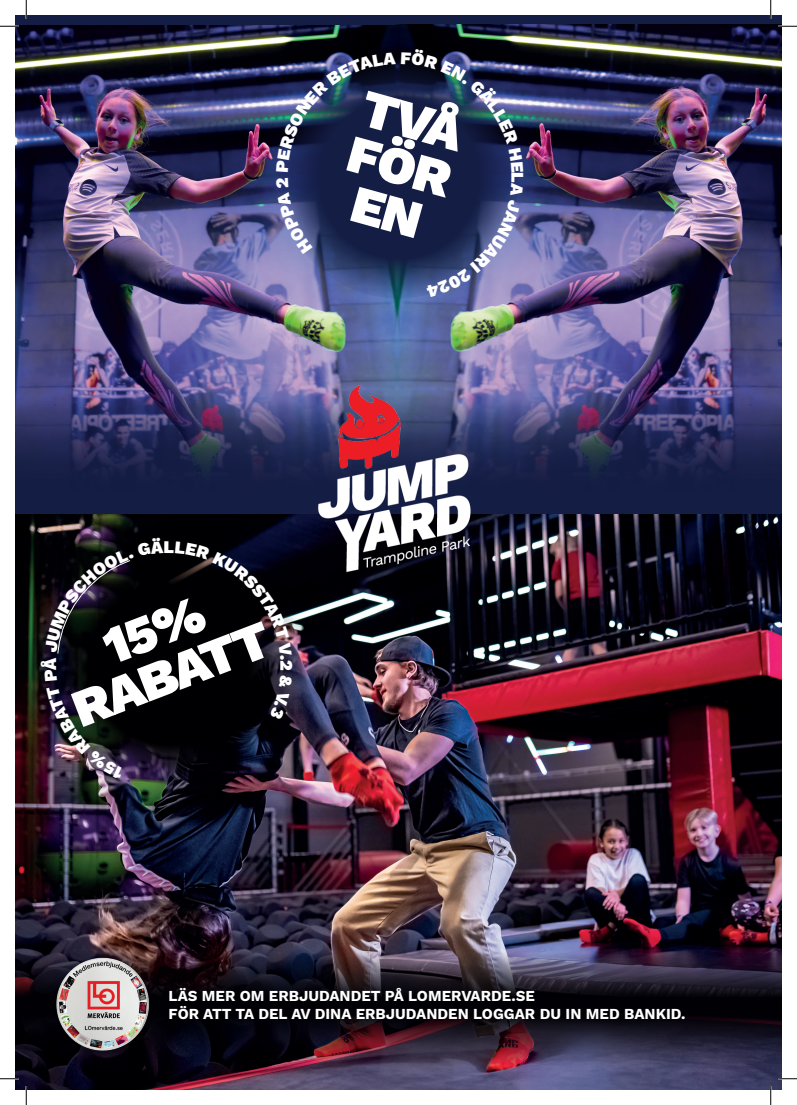
<style>
.page{position:relative;width:797px;height:1105px;background:#fff}
.page>*{position:absolute;margin:0;border:0;box-sizing:border-box;transform-origin:0 0}
.t1{font:900 53px/47.5px "Work Sans";color:#fff;text-align:center}
.t2{font:900 17.5px "Work Sans";color:#fff}
.t3{font:700 15px/18px "Work Sans";color:#fff}
</style>
<div class="page">
<div style="left:16px;top:16px;width:765px;height:136px;background:#141d44"></div>
<img style="left:16px;top:513px;width:765px;height:576px">
<img style="left:16px;top:25px;width:374px;height:346px">
<img style="left:390px;top:25px;width:391px;height:346px">
<svg style="left:16px;top:371px;width:765px;height:6px;background:#675c97"></svg>
<svg style="left:16px;top:377px;width:765px;height:136px;background:#313361"></svg>
<img style="left:16px;top:940px;width:765px;height:65px">
<svg style="left:16px;top:1005px;width:765px;height:74px;background:#251a2c"></svg>
<img style="left:305px;top:361px;width:196px;height:241px">
<svg style="left:267px;top:46px;width:262px;height:262px;background:#37416c"></svg>
<img style="left:33px;top:528px;width:272px;height:273px">
<img style="left:49px;top:951px;width:109px;height:108px">
<svg style="left:0;top:25px;width:19px;height:2px"></svg>
<svg style="left:778px;top:25px;width:19px;height:2px"></svg>
<svg style="left:0;top:1078px;width:19px;height:1px"></svg>
<svg style="left:778px;top:1078px;width:19px;height:1px"></svg>
<svg style="left:25px;top:0;width:2px;height:19px"></svg>
<svg style="left:25px;top:1086px;width:2px;height:19px"></svg>
<svg style="left:770px;top:0;width:1px;height:19px"></svg>
<svg style="left:770px;top:1086px;width:1px;height:19px"></svg>
<svg style="left:276px;top:178px;width:36px;height:76px;background:#525b92"></svg>
<svg style="left:276px;top:49px;width:247px;height:123px"></svg>
<svg style="left:426px;top:183px;width:97px;height:114px;background:#454d7d"></svg>
<img style="left:44px;top:669px;width:80px;height:110px">
<svg style="left:45px;top:537px;width:247px;height:122px;background:#09080e"></svg>
<svg style="left:269px;top:675px;width:23px;height:44px"></svg>
<h1 class="t1" style="left:367px;top:86px;width:107px;rotate:16deg">TVÅ<br>FÖR<br>EN</h1>
<p class="t2" style="left:527px;top:172px;width:12px;rotate:90deg">L</p>
<h1 class="t1" style="left:50px;top:647px;width:209px;rotate:-21deg">15%<br>RABATT</h1>
<p class="t2" style="left:40px;top:670px;width:14px;rotate:-90deg">Å</p>
<p class="t2" style="left:296px;top:660px;width:12px;rotate:90deg">2</p>
<p class="t3" style="left:169px;top:988px;width:518px">LÄS MER OM ERBJUDANDET PÅ LOMERVARDE.SE<br>FÖR ATT TA DEL AV DINA ERBJUDANDEN LOGGAR DU IN MED BANKID.</p>
</div>
